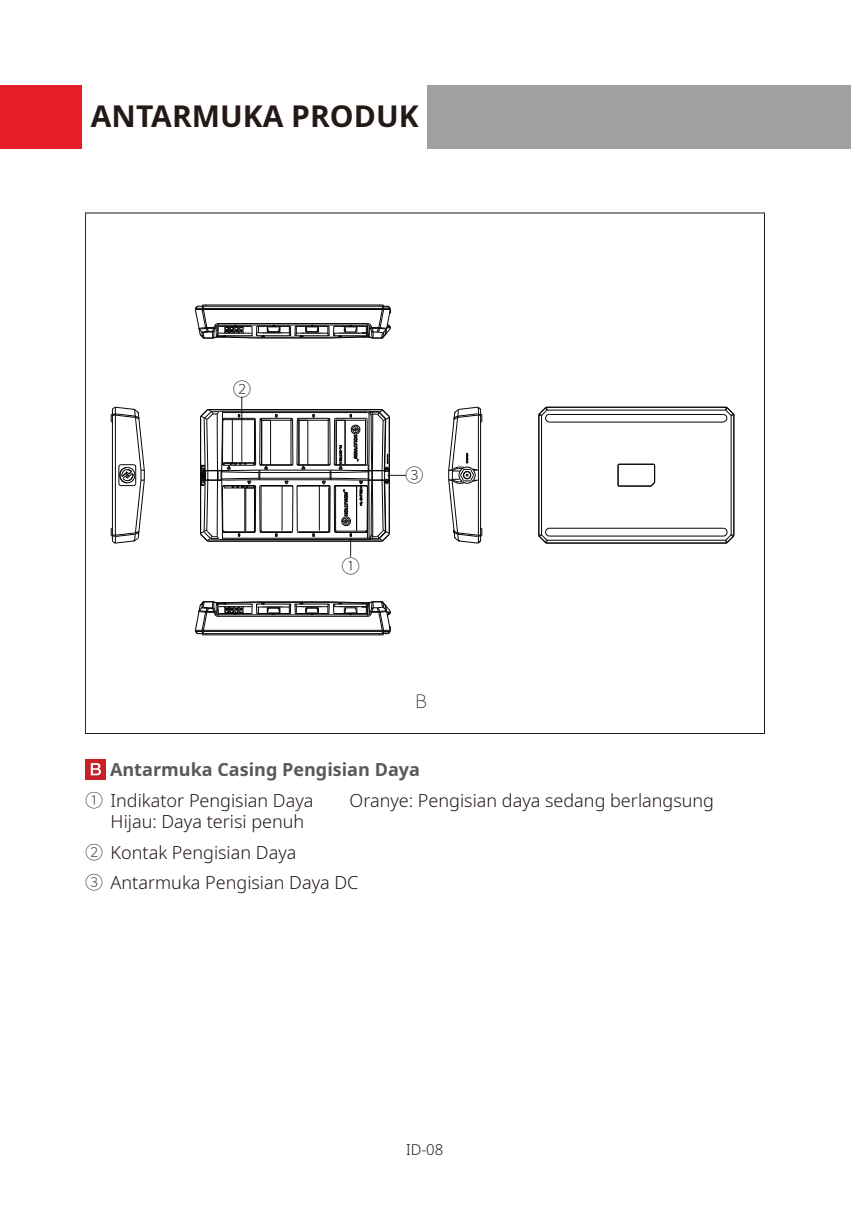
<style>
.page{position:relative;width:851px;height:1208px;background:#fff}
.page>*{position:absolute;margin:0;border:0;box-sizing:border-box;transform-origin:0 0}
.body_B{font:700 30px "Noto Sans";color:#231916}
.t1{font:200 18.6px "Source Han Sans CN";color:#050606}
.t2{font:200 18.6px "Source Han Sans CN";color:#231816}
.t3{font:300 18px "Noto Sans";color:#231916}
.body_B-2{font:700 18px "Noto Sans";color:#5a5858}
.t4{font:300 15px "Noto Sans";color:#231916}
.s1{font-family:"Source Han Sans SC";font-weight:200}
</style>
<div class="page">
<div style="left:82px;top:85px;width:768px;height:63px;background:#9fa0a0"></div>
<div style="left:0;top:85px;width:82px;height:63px;background:#e61e26"></div>
<div style="left:82px;top:85px;width:345px;height:63px;background:#fff"></div>
<hr style="left:256px;top:337px;width:73px;height:1px;background:#050606">
<hr style="left:257px;top:335px;width:32px;height:1px;background:#050606">
<hr style="left:257px;top:332px;width:33px;height:1px;background:#050606">
<hr style="left:258px;top:326px;width:31px;height:1px;background:#050606">
<hr style="left:218px;top:324px;width:149px;height:1px;background:#050606">
<hr style="left:218px;top:323px;width:149px;height:1px;background:#050606">
<hr style="left:195px;top:309px;width:195px;height:1px;background:#050606">
<hr style="left:203px;top:308px;width:179px;height:1px;background:#050606">
<hr style="left:198px;top:306px;width:189px;height:1px;background:#050606">
<hr style="left:202px;top:304px;width:181px;height:1px;background:#050606">
<hr style="left:538px;top:415px;width:1px;height:120px;background:#050606">
<hr style="left:541px;top:415px;width:1px;height:120px;background:#050606">
<hr style="left:546px;top:542px;width:180px;height:1px;background:#050606">
<hr style="left:547px;top:540px;width:178px;height:1px;background:#050606">
<hr style="left:549px;top:535px;width:174px;height:1px;background:#050606">
<hr style="left:549px;top:528px;width:174px;height:1px;background:#050606">
<hr style="left:619px;top:486px;width:32px;height:1px;background:#050606">
<hr style="left:619px;top:485px;width:31px;height:1px;background:#050606">
<hr style="left:619px;top:464px;width:34px;height:1px;background:#050606">
<hr style="left:619px;top:463px;width:34px;height:1px;background:#050606">
<hr style="left:549px;top:421px;width:174px;height:1px;background:#050606">
<hr style="left:549px;top:414px;width:174px;height:1px;background:#050606">
<hr style="left:547px;top:409px;width:178px;height:1px;background:#050606">
<hr style="left:546px;top:407px;width:180px;height:1px;background:#050606">
<hr style="left:730px;top:415px;width:1px;height:120px;background:#050606">
<hr style="left:733px;top:415px;width:1px;height:120px;background:#050606">
<svg style="left:617px;top:463px;width:2px;height:24px"></svg>
<svg style="left:650px;top:463px;width:5px;height:24px"></svg>
<svg style="left:111px;top:406px;width:34px;height:138px"></svg>
<svg style="left:722px;top:406px;width:12px;height:16px"></svg>
<svg style="left:722px;top:527px;width:12px;height:17px"></svg>
<svg style="left:538px;top:406px;width:12px;height:17px"></svg>
<svg style="left:538px;top:527px;width:12px;height:17px"></svg>
<svg style="left:194px;top:305px;width:88px;height:34px"></svg>
<svg style="left:448px;top:406px;width:34px;height:138px"></svg>
<svg style="left:288px;top:305px;width:103px;height:34px"></svg>
<hr style="left:241px;top:396px;width:1px;height:66px;background:#231816">
<hr style="left:208px;top:540px;width:173px;height:1px;background:#050606">
<hr style="left:222px;top:539px;width:145px;height:1px;background:#050606">
<hr style="left:222px;top:538px;width:145px;height:1px;background:#050606">
<hr style="left:298px;top:532px;width:30px;height:1px;background:#050606">
<hr style="left:261px;top:532px;width:30px;height:1px;background:#050606">
<hr style="left:298px;top:531px;width:30px;height:1px;background:#050606">
<hr style="left:261px;top:531px;width:30px;height:1px;background:#050606">
<hr style="left:261px;top:485px;width:31px;height:1px;background:#050606">
<hr style="left:298px;top:485px;width:31px;height:1px;background:#050606">
<hr style="left:292px;top:419px;width:1px;height:45px;background:#050606">
<hr style="left:296px;top:487px;width:2px;height:44px;background:#050606">
<hr style="left:290px;top:419px;width:1px;height:46px;background:#050606">
<hr style="left:292px;top:487px;width:1px;height:44px;background:#050606">
<hr style="left:296px;top:419px;width:2px;height:45px;background:#050606">
<hr style="left:260px;top:479px;width:70px;height:1px;background:#050606">
<hr style="left:260px;top:478px;width:70px;height:1px;background:#050606">
<hr style="left:260px;top:472px;width:70px;height:1px;background:#050606">
<hr style="left:260px;top:469px;width:70px;height:1px;background:#050606">
<hr style="left:261px;top:465px;width:31px;height:1px;background:#050606">
<hr style="left:298px;top:465px;width:31px;height:1px;background:#050606">
<hr style="left:298px;top:464px;width:31px;height:1px;background:#050606">
<hr style="left:261px;top:464px;width:30px;height:1px;background:#050606">
<hr style="left:298px;top:420px;width:31px;height:1px;background:#050606">
<hr style="left:261px;top:420px;width:30px;height:1px;background:#050606">
<hr style="left:298px;top:418px;width:30px;height:1px;background:#050606">
<hr style="left:261px;top:418px;width:30px;height:1px;background:#050606">
<hr style="left:222px;top:412px;width:145px;height:1px;background:#050606">
<hr style="left:222px;top:411px;width:145px;height:1px;background:#050606">
<hr style="left:208px;top:409px;width:173px;height:1px;background:#050606">
<svg style="left:312px;top:533px;width:3px;height:4px"></svg>
<svg style="left:291px;top:463px;width:14px;height:7px"></svg>
<svg style="left:291px;top:530px;width:8px;height:3px"></svg>
<svg style="left:284px;top:480px;width:15px;height:7px"></svg>
<hr style="left:281px;top:486px;width:1px;height:44px;background:#050606">
<hr style="left:298px;top:420px;width:1px;height:45px;background:#050606">
<hr style="left:307px;top:420px;width:1px;height:45px;background:#050606">
<hr style="left:319px;top:486px;width:1px;height:44px;background:#050606">
<svg style="left:290px;top:414px;width:25px;height:7px"></svg>
<svg style="left:200px;top:409px;width:78px;height:133px"></svg>
<svg style="left:321px;top:409px;width:85px;height:148px"></svg>
<hr style="left:256px;top:601px;width:73px;height:1px;background:#050606">
<hr style="left:256px;top:602px;width:73px;height:1px;background:#050606">
<hr style="left:257px;top:603px;width:32px;height:1px;background:#050606">
<hr style="left:257px;top:606px;width:33px;height:1px;background:#050606">
<hr style="left:258px;top:613px;width:31px;height:1px;background:#050606">
<hr style="left:218px;top:614px;width:149px;height:1px;background:#050606">
<hr style="left:218px;top:616px;width:149px;height:1px;background:#050606">
<hr style="left:195px;top:630px;width:195px;height:1px;background:#050606">
<hr style="left:203px;top:631px;width:179px;height:1px;background:#050606">
<hr style="left:198px;top:633px;width:189px;height:1px;background:#050606">
<hr style="left:202px;top:634px;width:181px;height:1px;background:#050606">
<svg style="left:194px;top:601px;width:88px;height:34px"></svg>
<svg style="left:288px;top:601px;width:103px;height:34px"></svg>
<div style="left:85px;top:759px;width:20px;height:20px;background:#c92027"></div>
<svg style="left:91px;top:763px;width:10px;height:12px"></svg>
<p class="body_B" style="left:91px;top:95px;width:329px">ANTARMUKA PRODUK</p>
<p class="t1" style="left:233px;top:378px;width:20px">➁</p>
<p class="t1" style="left:341px;top:555px;width:20px">➀</p>
<p class="t1" style="left:405px;top:465px;width:20px">➂</p>
<p class="t2" style="left:415px;top:691px;width:13px">B</p>
<p class="body_B-2" style="left:110px;top:756px;width:311px">Antarmuka Casing Pengisian Daya</p>
<p class="t3" style="left:85px;top:787px;width:230px"><span class="s1">①</span> Indikator Pengisian Daya</p>
<p class="t3" style="left:349px;top:787px;width:366px">Oranye: Pengisian daya sedang berlangsung</p>
<p class="t3" style="left:111px;top:809px;width:195px">Hijau: Daya terisi penuh</p>
<p class="t3" style="left:85px;top:839px;width:213px"><span class="s1">②</span> Kontak Pengisian Daya</p>
<p class="t3" style="left:85px;top:869px;width:275px"><span class="s1">③</span> Antarmuka Pengisian Daya DC</p>
<p class="t4" style="left:406px;top:1138px;width:39px">ID-08</p>
</div>
